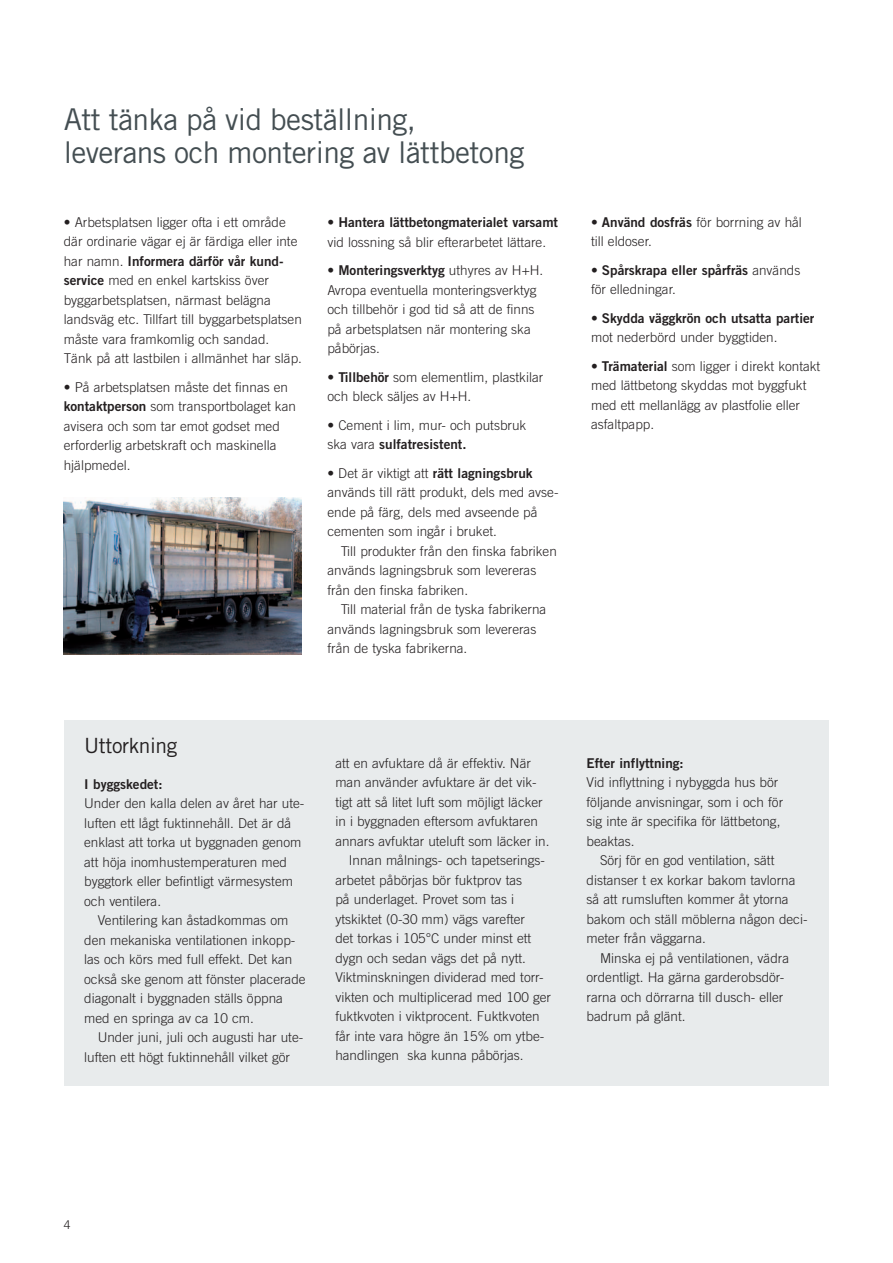
<style>
.page{position:relative;width:893px;height:1263px;background:#fff}
.page>*{position:absolute;margin:0;border:0;box-sizing:border-box;transform-origin:0 0}
.t1{font:30px/33px "Trade Gothic LT Std";letter-spacing:-.02em;color:#444e52}
.t2{font:21px "Trade Gothic LT Std";letter-spacing:-.02em;color:#231f20}
.t3{font:300 13.5px/19.5px "Trade Gothic";color:#231f20}
.t4{font:13.5px "Trade Gothic Bold Two";color:#231f20}
.t5{font:300 12px "Trade Gothic";color:#231f20}
.s1{font-family:"Trade Gothic";font-weight:300}
.s2{font-family:"Trade Gothic Bold Two";font-weight:400}
</style>
<div class="page">
<img style="left:64px;top:497px;width:238px;height:157px">
<div style="left:65px;top:720px;width:764px;height:365px;background:#e8ebec"></div>
<h1 class="t1" style="left:64px;top:102px;width:462px">Att tänka på vid beställning, leverans och montering av lättbetong</h1>
<p class="t3" style="left:64px;top:212px;width:235px">• Arbetsplatsen ligger ofta i ett område där ordinarie vägar ej är färdiga eller inte</p>
<p class="t4" style="left:64px;top:253px;width:221px"><span class="s1">har namn.</span> Informera därför vår kund-</p>
<p class="t3" style="left:64px;top:271px;width:240px"><span class="s2">service</span> med en enkel kartskiss över byggarbetsplatsen, närmast belägna landsväg etc. Tillfart till byggarbetsplatsen måste vara framkomlig och sandad.<br>Tänk på att lastbilen i allmänhet har släp.</p>
<p class="t3" style="left:64px;top:377px;width:234px">• På arbetsplatsen måste det finnas en <span class="s2">kontaktperson</span> som transportbolaget kan avisera och som tar emot godset med erforderlig arbetskraft och maskinella hjälpmedel.</p>
<p class="t4" style="left:327px;top:214px;width:232px"><span class="s1">•</span> Hantera lättbetongmaterialet varsamt</p>
<p class="t3" style="left:327px;top:232px;width:220px">vid lossning så blir efterarbetet lättare.</p>
<p class="t4" style="left:327px;top:262px;width:217px"><span class="s1">•</span> Monteringsverktyg <span class="s1">uthyres av H+H.</span></p>
<p class="t3" style="left:327px;top:280px;width:211px">Avropa eventuella monteringsverktyg och tillbehör i god tid så att de finns på arbetsplatsen när montering ska påbörjas.</p>
<p class="t3" style="left:327px;top:367px;width:217px">• <span class="s2">Tillbehör</span> som elementlim, plastkilar och bleck säljes av H+H.</p>
<p class="t3" style="left:327px;top:415px;width:200px">• Cement i lim, mur- och putsbruk</p>
<p class="t4" style="left:327px;top:436px;width:141px"><span class="s1">ska vara</span> sulfatresistent.</p>
<p class="t3" style="left:327px;top:463px;width:233px">• Det är viktigt att <span class="s2">rätt lagningsbruk </span>används till rätt produkt, dels med avse&shy;ende på färg, dels med avseende på cementen som ingår i bruket.</p>
<p class="t3" style="left:327px;top:541px;width:231px;text-indent:14px">Till produkter från den finska fabriken används lagningsbruk som levereras från den finska fabriken.</p>
<p class="t3" style="left:327px;top:599px;width:220px;text-indent:14px">Till material från de tyska fabrikerna används lagningsbruk som levereras från de tyska fabrikerna.</p>
<p class="t3" style="left:591px;top:212px;width:212px">• <span class="s2">Använd dosfräs</span> för borrning av hål till eldoser.</p>
<p class="t4" style="left:591px;top:261px;width:211px"><span class="s1">•</span> Spårskrapa eller spårfräs <span class="s1">används</span></p>
<p class="t3" style="left:591px;top:279px;width:86px">för elledningar.</p>
<p class="t4" style="left:591px;top:309px;width:225px"><span class="s1">•</span> Skydda väggkrön och utsatta partier</p>
<p class="t3" style="left:591px;top:327px;width:188px">mot nederbörd under byggtiden.</p>
<p class="t3" style="left:591px;top:356px;width:231px">• <span class="s2">Trämaterial</span> som ligger i direkt kontakt med lättbetong skyddas mot byggfukt med ett mellanlägg av plastfolie eller asfaltpapp.</p>
<h2 class="t2" style="left:84px;top:733px;width:95px">Uttorkning</h2>
<p class="t4" style="left:84px;top:776px;width:80px">I byggskedet:</p>
<p class="t3" style="left:84px;top:794px;width:221px">Under den kalla delen av året har ute&shy;luften ett lågt fuktinnehåll. Det är då enklast att torka ut byggnaden genom att höja inomhustemperaturen med byggtork eller befintligt värmesystem och ventilera.</p>
<p class="t3" style="left:84px;top:910px;width:223px;text-indent:14px">Ventilering kan åstadkommas om den mekaniska ventilationen inkopp&shy;las och körs med full effekt. Det kan också ske genom att fönster placerade diagonalt i byggnaden ställs öppna med en springa av ca 10 cm.</p>
<p class="t3" style="left:84px;top:1027px;width:221px;text-indent:14px">Under juni, juli och augusti har ute&shy;luften ett högt fuktinnehåll vilket gör</p>
<p class="t3" style="left:335px;top:753px;width:197px">att en avfuktare då är effektiv. När</p>
<p class="t3" style="left:335px;top:772px;width:203px">man använder avfuktare är det vik-</p>
<p class="t3" style="left:335px;top:792px;width:209px">tigt att så litet luft som möjligt läcker</p>
<p class="t3" style="left:335px;top:811px;width:204px">in i byggnaden eftersom avfuktaren</p>
<p class="t3" style="left:335px;top:831px;width:216px">annars avfuktar uteluft som läcker in.</p>
<p class="t3" style="left:349px;top:850px;width:197px">Innan målnings- och tapetserings-</p>
<p class="t3" style="left:335px;top:870px;width:188px">arbetet påbörjas bör fuktprov tas</p>
<p class="t3" style="left:335px;top:889px;width:180px">på underlaget. Provet som tas i</p>
<p class="t3" style="left:335px;top:909px;width:191px">ytskiktet (0-30 mm) vägs varefter</p>
<p class="t3" style="left:335px;top:928px;width:197px">det torkas i 105°C under minst ett</p>
<p class="t3" style="left:335px;top:948px;width:192px">dygn och sedan vägs det på nytt.</p>
<p class="t3" style="left:335px;top:967px;width:210px">Viktminskningen dividerad med torr-</p>
<p class="t3" style="left:335px;top:987px;width:217px">vikten och multiplicerad med 100 ger</p>
<p class="t3" style="left:335px;top:1006px;width:206px">fuktkvoten i viktprocent. Fuktkvoten</p>
<p class="t3" style="left:335px;top:1026px;width:210px">får inte vara högre än 15% om ytbe-</p>
<p class="t3" style="left:335px;top:1045px;width:190px">handlingen ska kunna påbörjas.</p>
<p class="t4" style="left:587px;top:754px;width:99px">Efter inflyttning:</p>
<p class="t3" style="left:587px;top:772px;width:198px">Vid inflyttning i nybyggda hus bör följande anvisningar, som i och för sig inte är specifika för lättbetong, beaktas.</p>
<p class="t3" style="left:587px;top:850px;width:222px;text-indent:14px">Sörj för en god ventilation, sätt distanser t ex korkar bakom tavlorna så att rumsluften kommer åt ytorna bakom och ställ möblerna någon deci&shy;meter från väggarna.</p>
<p class="t3" style="left:587px;top:948px;width:204px;text-indent:14px">Minska ej på ventilationen, vädra ordentligt. Ha gärna garderobsdör&shy;rarna och dörrarna till dusch- eller badrum på glänt.</p>
<p class="t5" style="left:64px;top:1217px;width:8px">4</p>
</div>
